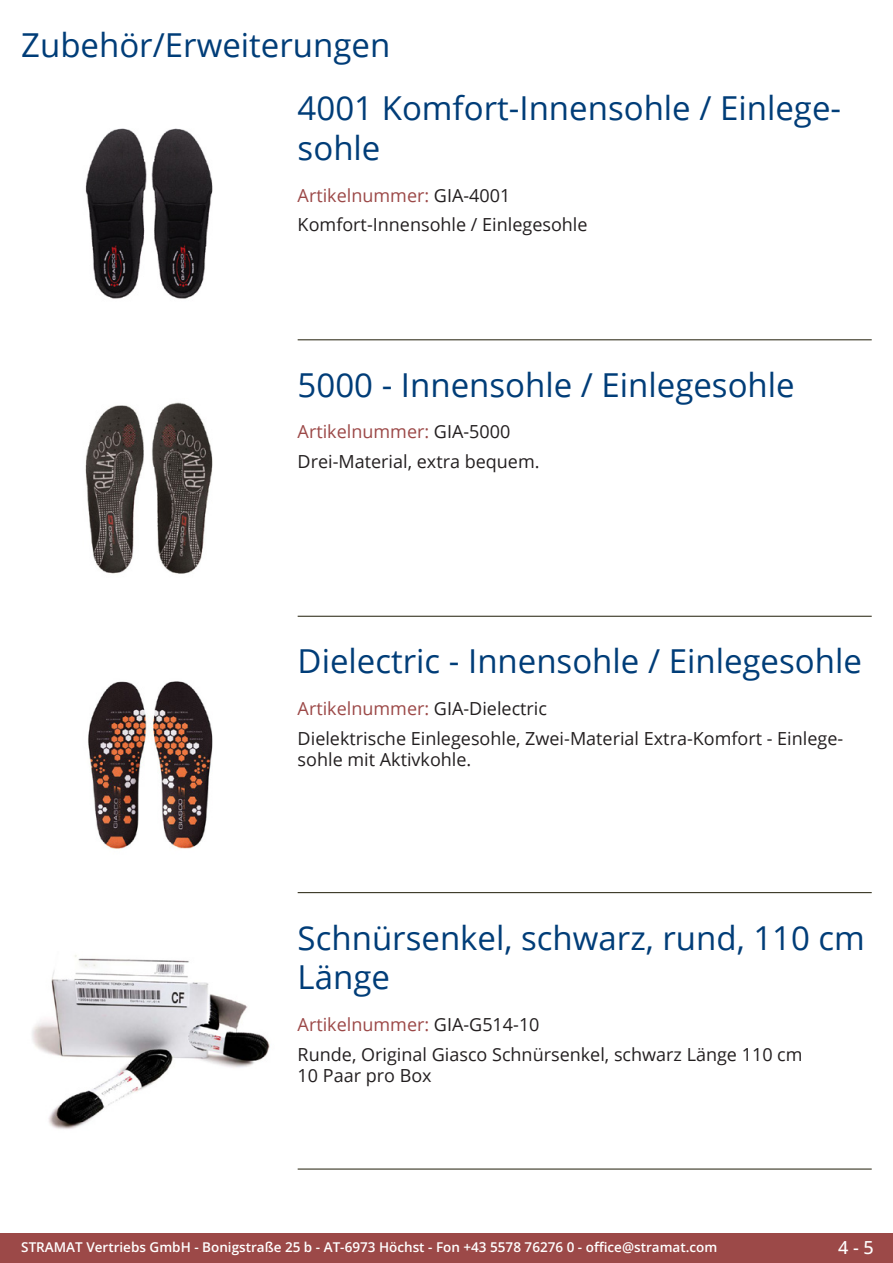
<style>
.page{position:relative;width:893px;height:1263px;background:#fff}
.page>*{position:absolute;margin:0;border:0;box-sizing:border-box;transform-origin:0 0}
.Produkttitel{font:33px/39.6px "Open Sans";color:#003d78}
.RastTitel{font:33px "Open Sans";color:#003d78}
.Beschreibung_Text{font:18px/21.6px "Open Sans";color:#231f20}
.TechDaten_Überschrif{font:18px "Open Sans";color:#9c4948}
.t1{font:500 18px "Open Sans";color:#fff}
.t2{font:600 13.5px "Open Sans";color:#fff}
.s1{color:#231f20}
</style>
<div class="page">
<div style="left:0;top:1233px;width:893px;height:30px;background:#9c4948"></div>
<hr style="left:298px;top:340px;width:574px;height:1px;background:#201d08">
<hr style="left:298px;top:616px;width:574px;height:1px;background:#201d08">
<hr style="left:298px;top:892px;width:574px;height:1px;background:#201d08">
<hr style="left:298px;top:1169px;width:574px;height:1px;background:#201d08">
<img style="left:85px;top:128px;width:128px;height:171px">
<img style="left:85px;top:402px;width:128px;height:172px">
<img style="left:88px;top:681px;width:125px;height:168px">
<img style="left:32px;top:955px;width:238px;height:174px">
<p class="RastTitel" style="left:21px;top:22px;width:370px">Zubehör/Erweiterungen</p>
<p class="Produkttitel" style="left:298px;top:88px;width:542px">4001 Komfort-Innensohle / Einlege&shy;sohle</p>
<p class="TechDaten_Überschrif" style="left:298px;top:183px;width:214px">Artikelnummer: <span class="s1">GIA-4001</span></p>
<p class="Beschreibung_Text" style="left:298px;top:214px;width:291px">Komfort-Innensohle / Einlegesohle</p>
<p class="Produkttitel" style="left:298px;top:364px;width:499px">5000 - Innensohle / Einlegesohle</p>
<p class="TechDaten_Überschrif" style="left:298px;top:420px;width:214px">Artikelnummer: <span class="s1">GIA-5000</span></p>
<p class="Beschreibung_Text" style="left:298px;top:450px;width:243px">Drei-Material, extra bequem.</p>
<p class="Produkttitel" style="left:298px;top:640px;width:566px">Dielectric - Innensohle / Einlegesohle</p>
<p class="TechDaten_Überschrif" style="left:298px;top:696px;width:251px">Artikelnummer: <span class="s1">GIA-Dielectric</span></p>
<p class="Beschreibung_Text" style="left:298px;top:727px;width:546px">Dielektrische Einlegesohle, Zwei-Material Extra-Komfort - Einlege&shy;sohle mit Aktivkohle.</p>
<p class="Produkttitel" style="left:298px;top:917px;width:569px">Schnürsenkel, schwarz, rund, 110 cm<br>Länge</p>
<p class="TechDaten_Überschrif" style="left:298px;top:1012px;width:243px">Artikelnummer: <span class="s1">GIA-G514-10</span></p>
<p class="Beschreibung_Text" style="left:298px;top:1043px;width:506px">Runde, Original Giasco Schnürsenkel, schwarz Länge 110 cm<br>10 Paar pro Box</p>
<p class="t2" style="left:21px;top:1238px;width:698px">STRAMAT Vertriebs GmbH - Bonigstraße 25 b - AT-6973 Höchst - Fon +43 5578 76276 0 - office@stramat.com</p>
<p class="t1" style="left:838px;top:1234px;width:37px">4 - 5</p>
</div>
